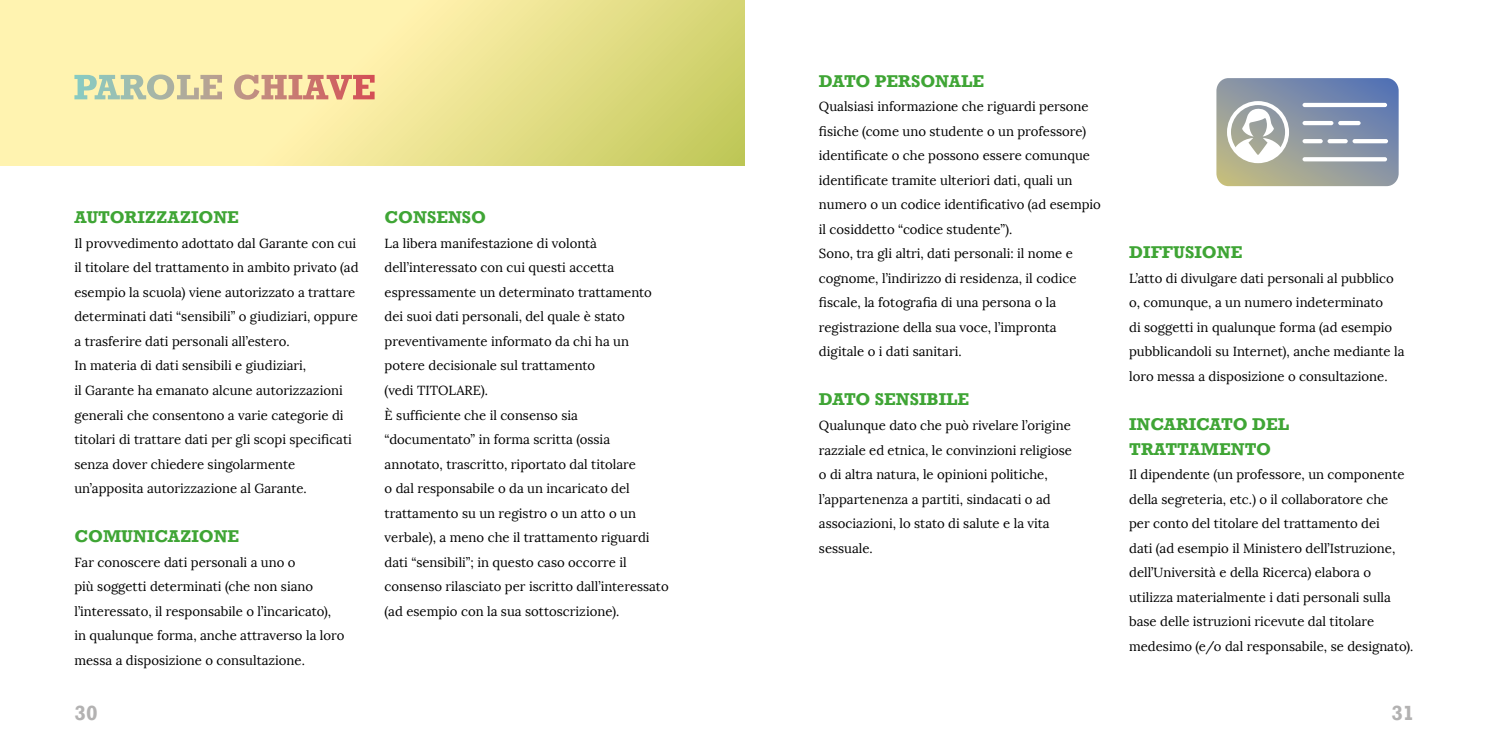
<style>
.page{position:relative;width:1489px;height:745px;background:#fff}
.page>*{position:absolute;margin:0;border:0;box-sizing:border-box;transform-origin:0 0}
.t1{font:700 21px "Rockwell";color:#b3b2b2}
.t2{font:700 17.5px/24.5px "Rockwell";color:#3fa535}
.t3{font:13.12px/24.5px "Lora";color:#000}
</style>
<div class="page">
<svg style="left:0;top:0;width:744px;height:165px;background:#f0e799"></svg>
<svg style="left:74px;top:74px;width:300px;height:26px;background:#d8c39d"></svg>
<svg style="left:1216px;top:78px;width:182px;height:108px;background:#9da6af"></svg>
<h2 class="t2" style="left:74px;top:205px;width:166px">AUTORIZZAZIONE</h2>
<p class="t3" style="left:74px;top:231px;width:285px">Il provvedimento adottato dal Garante con cui il titolare del trattamento in ambito privato (ad esempio la scuola) viene autorizzato a trattare determinati dati “sensibili” o giudiziari, oppure a trasferire dati personali all’estero.<br>In materia di dati sensibili e giudiziari,<br>il Garante ha emanato alcune autorizzazioni generali che consentono a varie categorie di titolari di trattare dati per gli scopi specificati senza dover chiedere singolarmente un’apposita autorizzazione al Garante.</p>
<h2 class="t2" style="left:74px;top:523px;width:166px">COMUNICAZIONE</h2>
<p class="t3" style="left:74px;top:549px;width:271px">Far conoscere dati personali a uno o<br>più soggetti determinati (che non siano l’interessato, il responsabile o l’incaricato), in qualunque forma, anche attraverso la loro messa a disposizione o consultazione.</p>
<h2 class="t2" style="left:384px;top:205px;width:103px">CONSENSO</h2>
<p class="t3" style="left:384px;top:231px;width:285px">La libera manifestazione di volontà dell’interessato con cui questi accetta espressamente un determinato trattamento dei suoi dati personali, del quale è stato preventivamente informato da chi ha un potere decisionale sul trattamento<br>(vedi TITOLARE).<br>È sufficiente che il consenso sia “documentato” in forma scritta (ossia annotato, trascritto, riportato dal titolare<br>o dal responsabile o da un incaricato del trattamento su un registro o un atto o un verbale), a meno che il trattamento riguardi dati “sensibili”; in questo caso occorre il consenso rilasciato per iscritto dall’interessato (ad esempio con la sua sottoscrizione).</p>
<h2 class="t2" style="left:819px;top:68px;width:167px">DATO PERSONALE</h2>
<p class="t3" style="left:819px;top:94px;width:283px">Qualsiasi informazione che riguardi persone fisiche (come uno studente o un professore) identificate o che possono essere comunque identificate tramite ulteriori dati, quali un numero o un codice identificativo (ad esempio il cosiddetto “codice studente”).<br>Sono, tra gli altri, dati personali: il nome e cognome, l’indirizzo di residenza, il codice fiscale, la fotografia di una persona o la registrazione della sua voce, l’impronta digitale o i dati sanitari.</p>
<h2 class="t2" style="left:819px;top:387px;width:152px">DATO SENSIBILE</h2>
<p class="t3" style="left:819px;top:413px;width:254px">Qualunque dato che può rivelare l’origine razziale ed etnica, le convinzioni religiose o di altra natura, le opinioni politiche, l’appartenenza a partiti, sindacati o ad associazioni, lo stato di salute e la vita sessuale.</p>
<h2 class="t2" style="left:1129px;top:240px;width:115px">DIFFUSIONE</h2>
<p class="t3" style="left:1129px;top:266px;width:277px">L’atto di divulgare dati personali al pubblico o, comunque, a un numero indeterminato<br>di soggetti in qualunque forma (ad esempio pubblicandoli su Internet), anche mediante la loro messa a disposizione o consultazione.</p>
<h2 class="t2" style="left:1129px;top:411px;width:161px">INCARICATO DEL<br>TRATTAMENTO</h2>
<p class="t3" style="left:1129px;top:462px;width:286px">Il dipendente (un professore, un componente della segreteria, etc.) o il collaboratore che<br>per conto del titolare del trattamento dei<br>dati (ad esempio il Ministero dell’Istruzione, dell’Università e della Ricerca) elabora o utilizza materialmente i dati personali sulla base delle istruzioni ricevute dal titolare medesimo (e/o dal responsabile, se designato).</p>
<h1 class="t1" style="left:74px;top:699px;width:25px">30</h1>
<h1 class="t1" style="left:1391px;top:699px;width:25px">31</h1>
</div>
